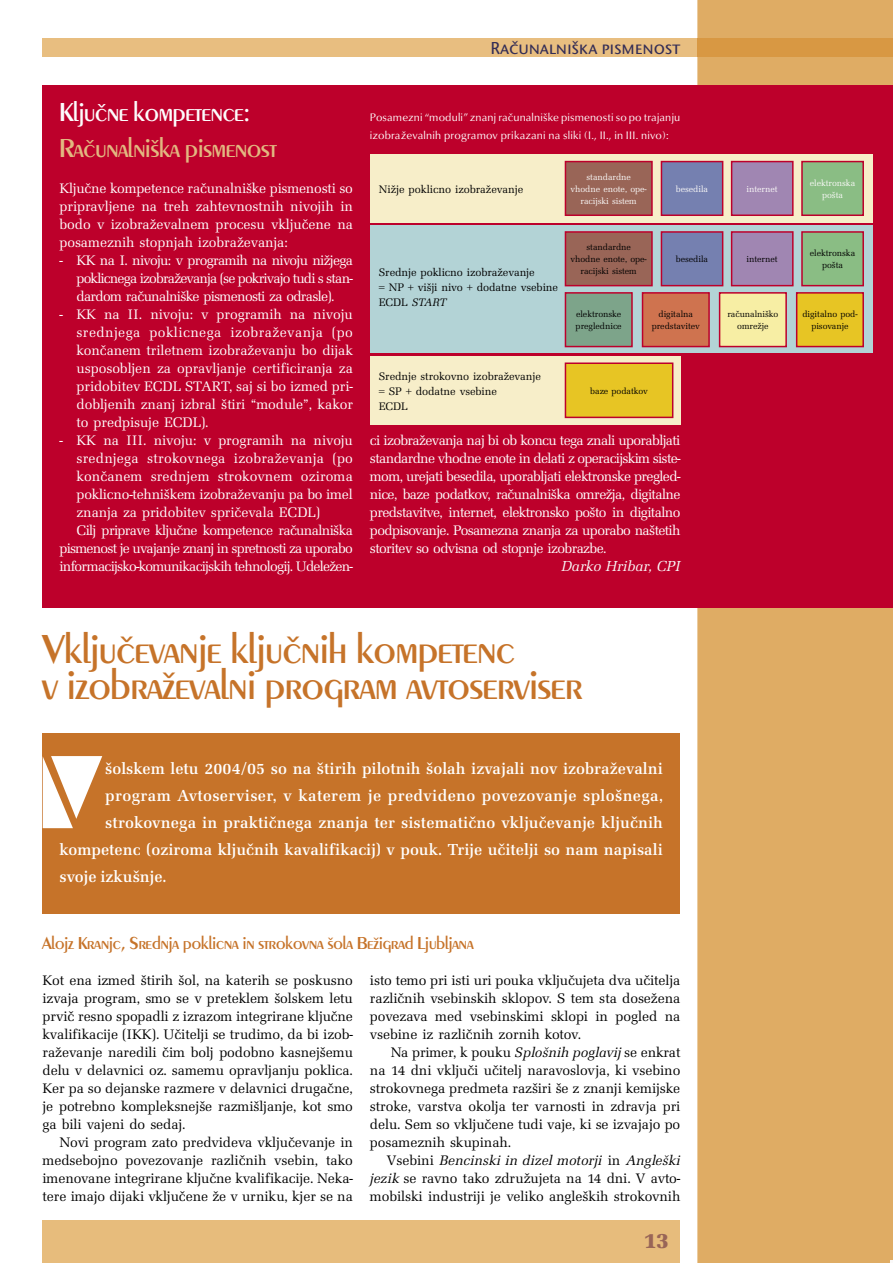
<style>
.page{position:relative;width:893px;height:1263px;background:#fff}
.page>*{position:absolute;margin:0;border:0;box-sizing:border-box;transform-origin:0 0}
.t1{font:97.2px "Negative O";color:#fff}
.t2{font:500 42px/36px "Peignot DEE";color:#c67329}
.t3{font:500 27px "Peignot DEE";letter-spacing:-.005em;color:#e2b880}
.t4{font:500 27px "Peignot DEE";letter-spacing:-.005em;color:#fdfdfd}
.t5{font:22.5px "URW Latino TEE Blac";color:#996557}
.t6{font:500 18px "Peignot DEE";color:#c67329}
.t7{font:500 18px "Stone San SC Itc TEE";letter-spacing:-.005em;color:#332d56}
.t8{font:500 16.5px "URW Latino TEE";color:#fff}
.t9{font:500 16.5px "URW Latino TEE";letter-spacing:.02em;color:#fff}
.t10{font:italic 15px "URW Latino TEE";letter-spacing:-.005em;color:#faf9f8}
.t11{font:14.25px/18px "URW Latino TEE";letter-spacing:-.005em;color:#000;text-align:justify}
.t12{font:14.25px/18px "URW Latino TEE";letter-spacing:-.015em;color:#fff;text-align:justify}
.t13{font:14.25px "URW Latino TEE";letter-spacing:-.055em;color:#fff}
.t14{font:14.25px "URW Latino TEE";letter-spacing:-.045em;color:#fff}
.t15{font:14.25px "URW Latino TEE";letter-spacing:.015em;color:#fff}
.t16{font:14.25px "URW Latino TEE";letter-spacing:.005em;color:#fff}
.t17{font:11.25px/15px "URW Latino TEE";letter-spacing:-.01em;color:#000}
.t18{font:11.25px/18px "URW Classico TEE";letter-spacing:.015em;color:#fff}
.t19{font:9px/12px "URW Latino TEE";letter-spacing:-.005em;color:#000;text-align:center}
.t20{font:9px/12px "URW Latino TEE";letter-spacing:-.005em;color:#faf9f8;text-align:center}
.s1{font-style:italic}
</style>
<div class="page">
<div style="left:697px;top:0;width:196px;height:1263px;background:#dfac64"></div>
<div style="left:43px;top:85px;width:850px;height:522px;background:#bd002b"></div>
<div style="left:43px;top:39px;width:654px;height:18px;background:#e8be80"></div>
<div style="left:697px;top:39px;width:196px;height:18px;background:#d89843"></div>
<div style="left:43px;top:1220px;width:637px;height:43px;background:#e7bc7c"></div>
<div style="left:43px;top:733px;width:637px;height:180px;background:#c67329"></div>
<div style="left:370px;top:154px;width:503px;height:68px;background:#f7eec9"></div>
<div style="left:370px;top:225px;width:503px;height:128px;background:#b3d3d6"></div>
<div style="left:370px;top:356px;width:310px;height:68px;background:#f7eec9"></div>
<svg style="left:801px;top:161px;width:63px;height:55px;background:#8faa7b"></svg>
<svg style="left:731px;top:161px;width:63px;height:55px;background:#a379a5"></svg>
<svg style="left:661px;top:161px;width:62px;height:55px;background:#7b74a4"></svg>
<svg style="left:565px;top:161px;width:88px;height:55px;background:#9c5d53"></svg>
<svg style="left:801px;top:231px;width:63px;height:55px;background:#8fab7c"></svg>
<svg style="left:731px;top:231px;width:63px;height:55px;background:#a27aa6"></svg>
<svg style="left:661px;top:231px;width:62px;height:55px;background:#7b75a5"></svg>
<svg style="left:565px;top:231px;width:88px;height:55px;background:#9b5d54"></svg>
<svg style="left:796px;top:292px;width:68px;height:55px;background:#e3b325"></svg>
<svg style="left:719px;top:292px;width:68px;height:55px;background:#f1d899"></svg>
<svg style="left:642px;top:292px;width:68px;height:55px;background:#cd694c"></svg>
<svg style="left:565px;top:292px;width:68px;height:55px;background:#829582"></svg>
<svg style="left:565px;top:362px;width:108px;height:56px;background:#e4b725"></svg>
<p class="t7" style="left:490px;top:38px;width:192px">Računalniška pismenost</p>
<h3 class="t4" style="left:60px;top:96px;width:192px">Ključne kompetence:</h3>
<h3 class="t3" style="left:60px;top:132px;width:219px">Računalniška pismenost</h3>
<p class="t12" style="left:60px;top:179px;width:295px">Ključne kompetence računalniške pismenosti so pripravljene na treh zahtevnostnih nivojih in bodo v izobraževalnem procesu vključene na posameznih stopnjah izobraževanja:</p>
<p class="t12" style="left:77px;top:251px;width:278px;text-indent:-17px">- KK na I. nivoju: v programih na nivoju nižjega poklicnega izobraževanja (se pokrivajo tudi s stan&shy;dardom računalniške pismenosti za odrasle).</p>
<p class="t12" style="left:77px;top:305px;width:278px;text-indent:-17px">- KK na II. nivoju: v programih na nivoju srednjega poklicnega izobraževanja (po končanem triletnem izobraževanju bo dijak usposobljen za opravljanje certificiranja za pridobitev ECDL START, saj si bo izmed pri&shy;dobljenih znanj izbral štiri “module”, kakor to predpisuje ECDL).</p>
<p class="t12" style="left:60px;top:431px;width:295px">- KK na III. nivoju: v programih na nivoju</p>
<p class="t15" style="left:77px;top:450px;width:278px">srednjega strokovnega izobraževanja (po</p>
<p class="t16" style="left:77px;top:468px;width:278px">končanem srednjem strokovnem oziroma</p>
<p class="t12" style="left:77px;top:485px;width:278px">poklicno-tehniškem izobraževanju pa bo imel</p>
<p class="t12" style="left:77px;top:503px;width:245px">znanja za pridobitev spričevala ECDL)</p>
<p class="t14" style="left:77px;top:522px;width:278px">Cilj priprave ključne kompetence računalniška</p>
<p class="t13" style="left:60px;top:540px;width:295px">pismenost je uvajanje znanj in spretnosti za uporabo</p>
<p class="t13" style="left:60px;top:558px;width:295px">informacijsko-komunikacijskih tehnologij. Udeležen-</p>
<p class="t18" style="left:370px;top:108px;width:312px">Posamezni “moduli” znanj računalniške pismenosti so po trajanju izobraževalnih programov prikazani na sliki (I., II., in III. nivo):</p>
<p class="t17" style="left:379px;top:182px;width:146px">Nižje poklicno izobraževanje</p>
<p class="t20" style="left:571px;top:171px;width:78px">standardne vhodne enote, ope&shy;racijski sistem</p>
<p class="t20" style="left:676px;top:183px;width:34px">besedila</p>
<p class="t20" style="left:746px;top:183px;width:33px">internet</p>
<p class="t17" style="left:379px;top:265px;width:181px">Srednje poklicno izobraževanje<br>= NP + višji nivo + dodatne vsebine<br>ECDL <span class="s1">START</span></p>
<p class="t19" style="left:571px;top:241px;width:78px">standardne vhodne enote, ope&shy;racijski sistem</p>
<p class="t19" style="left:676px;top:253px;width:34px">besedila</p>
<p class="t19" style="left:746px;top:253px;width:33px">internet</p>
<p class="t19" style="left:576px;top:308px;width:48px;text-align:left">elektronske preglednice</p>
<p class="t19" style="left:652px;top:308px;width:50px">digitalna predstavitev</p>
<p class="t19" style="left:727px;top:308px;width:53px">računalniško omrežje</p>
<p class="t17" style="left:379px;top:368px;width:164px">Srednje strokovno izobraževanje = SP + dodatne vsebine<br>ECDL</p>
<p class="t19" style="left:590px;top:385px;width:59px">baze podatkov</p>
<p class="t12" style="left:370px;top:431px;width:312px">ci izobraževanja naj bi ob koncu tega znali uporabljati standardne vhodne enote in delati z operacijskim siste&shy;mom, urejati besedila, uporabljati elektronske pregled&shy;nice, baze podatkov, računalniška omrežja, digitalne predstavitve, internet, elektronsko pošto in digitalno podpisovanje. Posamezna znanja za uporabo naštetih storitev so odvisna od stopnje izobrazbe.</p>
<p class="t10" style="left:561px;top:557px;width:120px">Darko Hribar, CPI</p>
<h2 class="t2" style="left:43px;top:631px;width:541px">Vključevanje ključnih kompetenc<br>v izobraževalni program avtoserviser</h2>
<h1 class="t1" style="left:43px;top:738px;width:64px">V</h1>
<p class="t8" style="left:105px;top:759px;width:559px">šolskem letu 2004/05 so na štirih pilotnih šolah izvajali nov izobraževalni</p>
<p class="t9" style="left:105px;top:786px;width:559px">program Avtoserviser, v katerem je predvideno povezovanje splošnega,</p>
<p class="t8" style="left:105px;top:813px;width:559px">strokovnega in praktičnega znanja ter sistematično vključevanje ključnih</p>
<p class="t8" style="left:60px;top:840px;width:605px">kompetenc (oziroma ključnih kavalifikacij) v pouk. Trije učitelji so nam napisali</p>
<p class="t8" style="left:60px;top:867px;width:109px">svoje izkušnje.</p>
<p class="t6" style="left:43px;top:933px;width:432px">Alojz Kranjc, Srednja poklicna in strokovna šola Bežigrad Ljubljana</p>
<p class="t11" style="left:43px;top:971px;width:312px">Kot ena izmed štirih šol, na katerih se poskusno izvaja program, smo se v preteklem šolskem letu prvič resno spopadli z izrazom integrirane ključne kvalifikacije (IKK). Učitelji se trudimo, da bi izob&shy;raževanje naredili čim bolj podobno kasnejšemu delu v delavnici oz. samemu opravljanju poklica.<br>Ker pa so dejanske razmere v delavnici drugačne, je potrebno kompleksnejše razmišljanje, kot smo ga bili vajeni do sedaj.</p>
<p class="t11" style="left:43px;top:1133px;width:312px;text-indent:17px">Novi program zato predvideva vključevanje in medsebojno povezovanje različnih vsebin, tako imenovane integrirane ključne kvalifikacije. Neka&shy;tere imajo dijaki vključene že v urniku, kjer se na</p>
<p class="t11" style="left:370px;top:971px;width:312px">isto temo pri isti uri pouka vključujeta dva učitelja različnih vsebinskih sklopov. S tem sta dosežena povezava med vsebinskimi sklopi in pogled na vsebine iz različnih zornih kotov.</p>
<p class="t11" style="left:370px;top:1043px;width:312px;text-indent:21px">Na primer, k pouku <span class="s1">Splošnih poglavij</span> se enkrat na 14 dni vključi učitelj naravoslovja, ki vsebino strokovnega predmeta razširi še z znanji kemijske stroke, varstva okolja ter varnosti in zdravja pri delu. Sem so vključene tudi vaje, ki se izvajajo po posameznih skupinah.</p>
<p class="t11" style="left:370px;top:1151px;width:312px;text-indent:17px">Vsebini <span class="s1">Bencinski in dizel motorji</span> in <span class="s1">Angleški jezik</span> se ravno tako združujeta na 14 dni. V avto&shy;mobilski industriji je veliko angleških strokovnih</p>
<h3 class="t5" style="left:644px;top:1227px;width:26px">13</h3>
<p class="t20" style="left:810px;top:177px;width:47px">elektronska pošta</p>
<p class="t19" style="left:810px;top:247px;width:47px">elektronska pošta</p>
<p class="t19" style="left:802px;top:308px;width:57px">digitalno pod&shy;pisovanje</p>
</div>
